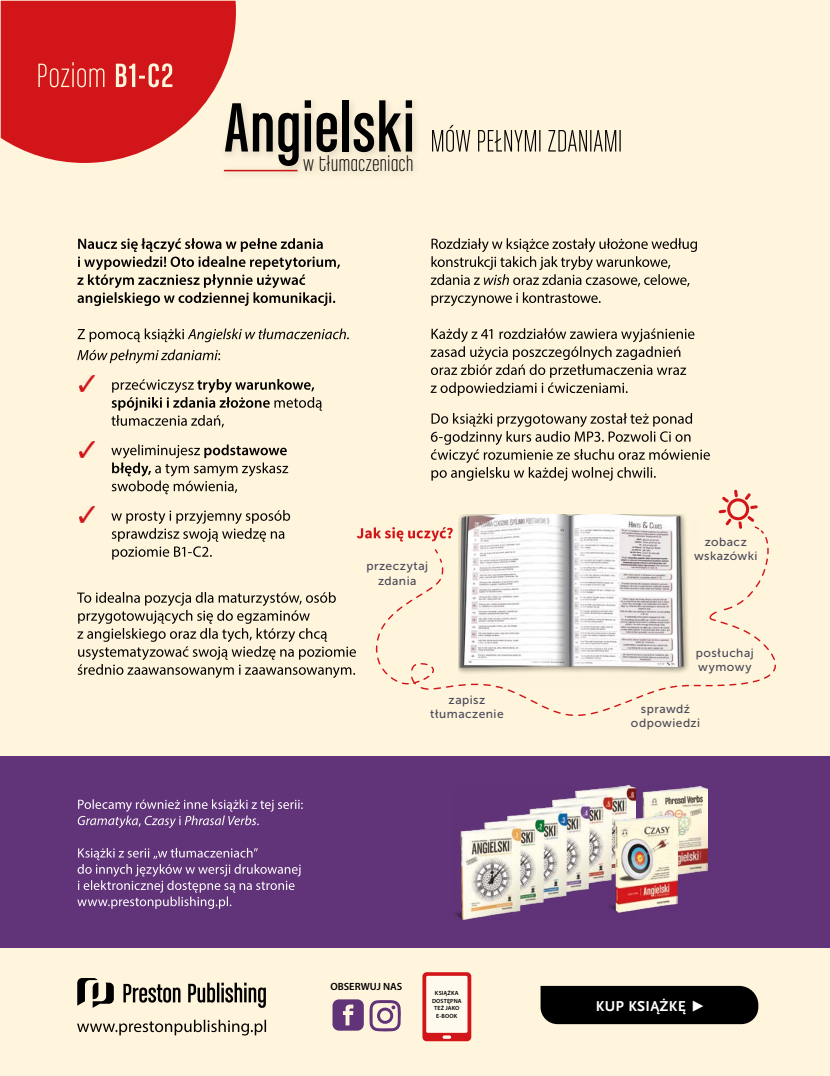
<style>
.page{position:relative;width:830px;height:1076px;background:#fff}
.page>*{position:absolute;margin:0;border:0;box-sizing:border-box;transform-origin:0 0}
.t1{font:73.95px "Chalet Comprime Cologne Sixty";letter-spacing:.015em;color:#000}
.t2{font:22.8px "Chalet Comprime Milan Eighty";letter-spacing:.025em;color:#000;scale:1.06 1}
.t3{font:700 15px "Scala Sans Pro";letter-spacing:.02em;color:#fff}
.t4{font:12px/14.4px "Museo Sans 500";letter-spacing:.04em;color:#4a4859;text-align:center}
.t5{font:600 10.5px "Myriad Pro";color:#000}
.t6{font:600 6px/7.5px "Myriad Pro";letter-spacing:.02em;color:#000;text-align:center}
</style>
<div class="page">
<div style="left:0;top:0;width:829px;height:1076px;background:#fff5dc"></div>
<div style="left:0;top:757px;width:829px;height:191px;background:#613378"></div>
<svg style="left:123px;top:982px;width:143px;height:26px"></svg>
<svg style="left:77px;top:978px;width:37px;height:30px"></svg>
<svg style="left:77px;top:1020px;width:189px;height:15px"></svg>
<svg style="left:1px;top:1px;width:235px;height:162px;fill:#d21518"></svg>
<svg style="left:432px;top:125px;width:188px;height:27px"></svg>
<svg style="left:77px;top:848px;width:223px;height:61px"></svg>
<svg style="left:78px;top:799px;width:224px;height:29px"></svg>
<div style="left:422px;top:972px;width:49px;height:69px;background:#d21518;border-radius:4px"></div>
<div style="left:425px;top:975px;width:43px;height:58px;background:#fffaee;border-radius:2px"></div>
<div style="left:424px;top:974px;width:45px;height:60px;border:2px solid #d21518;border-radius:2px"></div>
<img style="left:455px;top:786px;width:176px;height:134px">
<img style="left:631px;top:786px;width:75px;height:93px">
<img style="left:607px;top:815px;width:70px;height:99px">
<div style="left:218px;top:93px;width:204px;height:83px;background:#f6ecd4"></div>
<div style="left:218px;top:162px;width:88px;height:20px;background:#000;opacity:.5"></div>
<svg style="left:38px;top:62px;width:134px;height:25px"></svg>
<svg style="left:442px;top:1035px;width:9px;height:4px"></svg>
<svg style="left:77px;top:238px;width:263px;height:68px"></svg>
<svg style="left:430px;top:413px;width:279px;height:68px"></svg>
<svg style="left:430px;top:328px;width:264px;height:68px"></svg>
<svg style="left:430px;top:238px;width:266px;height:68px"></svg>
<img style="left:458px;top:515px;width:228px;height:14px">
<svg style="left:554px;top:712px;width:44px;height:4px"></svg>
<svg style="left:769px;top:653px;width:7px;height:24px"></svg>
<svg style="left:376px;top:529px;width:393px;height:183px"></svg>
<svg style="left:356px;top:527px;width:96px;height:14px"></svg>
<svg style="left:718px;top:490px;width:50px;height:76px"></svg>
<svg style="left:77px;top:592px;width:279px;height:86px"></svg>
<svg style="left:111px;top:510px;width:179px;height:50px"></svg>
<svg style="left:111px;top:444px;width:177px;height:50px"></svg>
<svg style="left:111px;top:379px;width:211px;height:48px"></svg>
<svg style="left:77px;top:349px;width:143px;height:14px"></svg>
<svg style="left:77px;top:328px;width:271px;height:14px"></svg>
<img style="left:79px;top:376px;width:15px;height:16px">
<img style="left:79px;top:441px;width:15px;height:16px">
<img style="left:79px;top:507px;width:15px;height:16px">
<svg style="left:332px;top:999px;width:31px;height:31px"></svg>
<svg style="left:369px;top:1000px;width:31px;height:31px"></svg>
<div style="left:540px;top:986px;width:218px;height:38px;background:#000"></div>
<h1 class="t1" style="left:225px;top:87px;width:191px">Angielski</h1>
<h2 class="t2" style="left:303px;top:151px;width:105px">w tłumaczeniach</h2>
<p class="t4" style="left:366px;top:559px;width:63px">przeczytaj zdania</p>
<p class="t4" style="left:693px;top:534px;width:65px">zobacz wskazówki</p>
<p class="t4" style="left:695px;top:645px;width:59px;text-align:left">posłuchaj wymowy</p>
<p class="t4" style="left:430px;top:693px;width:75px">zapisz tłumaczenie</p>
<p class="t4" style="left:630px;top:701px;width:71px">sprawdź odpowiedzi</p>
<p class="t5" style="left:330px;top:980px;width:73px">OBSERWUJ NAS</p>
<p class="t6" style="left:432px;top:989px;width:31px">KSIĄŻKA<br>DOSTĘPNA<br>TEŻ JAKO<br>E-BOOK</p>
<p class="t3" style="left:595px;top:997px;width:111px">KUP KSIĄŻKĘ ▶</p>
</div>
